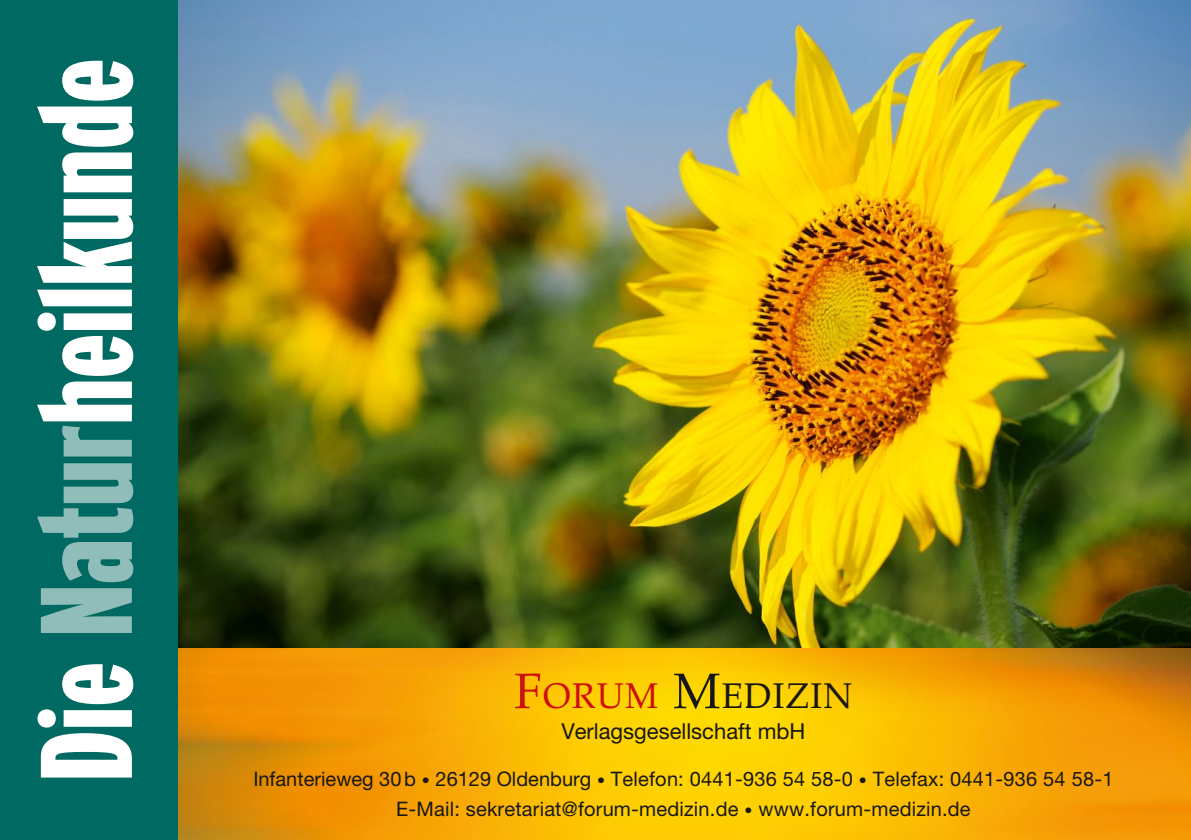
<style>
.page{position:relative;width:1191px;height:840px;background:#fff}
.page>*{position:absolute;margin:0;border:0;box-sizing:border-box;transform-origin:0 0}
.t1{font:900 extra-condensed 130px "Interstate";color:#fff}
.t2{font:35px "Palatino";letter-spacing:.035em;color:#181716}
.t3{font:22px "Helvetica Neue";color:#181716}
.t4{font:20px/30px "Helvetica Neue";letter-spacing:.01em;color:#181716;text-align:center}
.s1{color:#90bcba}
.s2{font-size:50px;color:#cd1013}
.s3{color:#cd1013}
.s4{font-size:50px}
.s5{font-size:16px}
</style>
<div class="page">
<img style="left:178px;top:646px;width:1013px;height:193px">
<img style="left:178px;top:0;width:1013px;height:646px">
<div style="left:0;top:0;width:178px;height:839px;background:#006961"></div>
<h1 class="t1" style="left:15px;top:781px;width:724px;rotate:-90deg">Die <span class="s1">Natur</span>heilkunde</h1>
<h2 class="t2" style="left:514px;top:666px;width:340px"><span class="s2">F</span><span class="s3">ORUM</span> <span class="s4">M</span>EDIZIN</h2>
<p class="t3" style="left:561px;top:717px;width:246px">Verlagsgesellschaft mbH</p>
<p class="t4" style="left:253px;top:763px;width:861px">Infanterieweg 30b <span class="s5">•</span> 26129 Oldenburg <span class="s5">•</span> Telefon: 0441-936 54 58-0 <span class="s5">•</span> Telefax: 0441-936 54 58-1<br>E-Mail: sekretariat@forum-medizin.de <span class="s5">•</span> www.forum-medizin.de</p>
</div>
